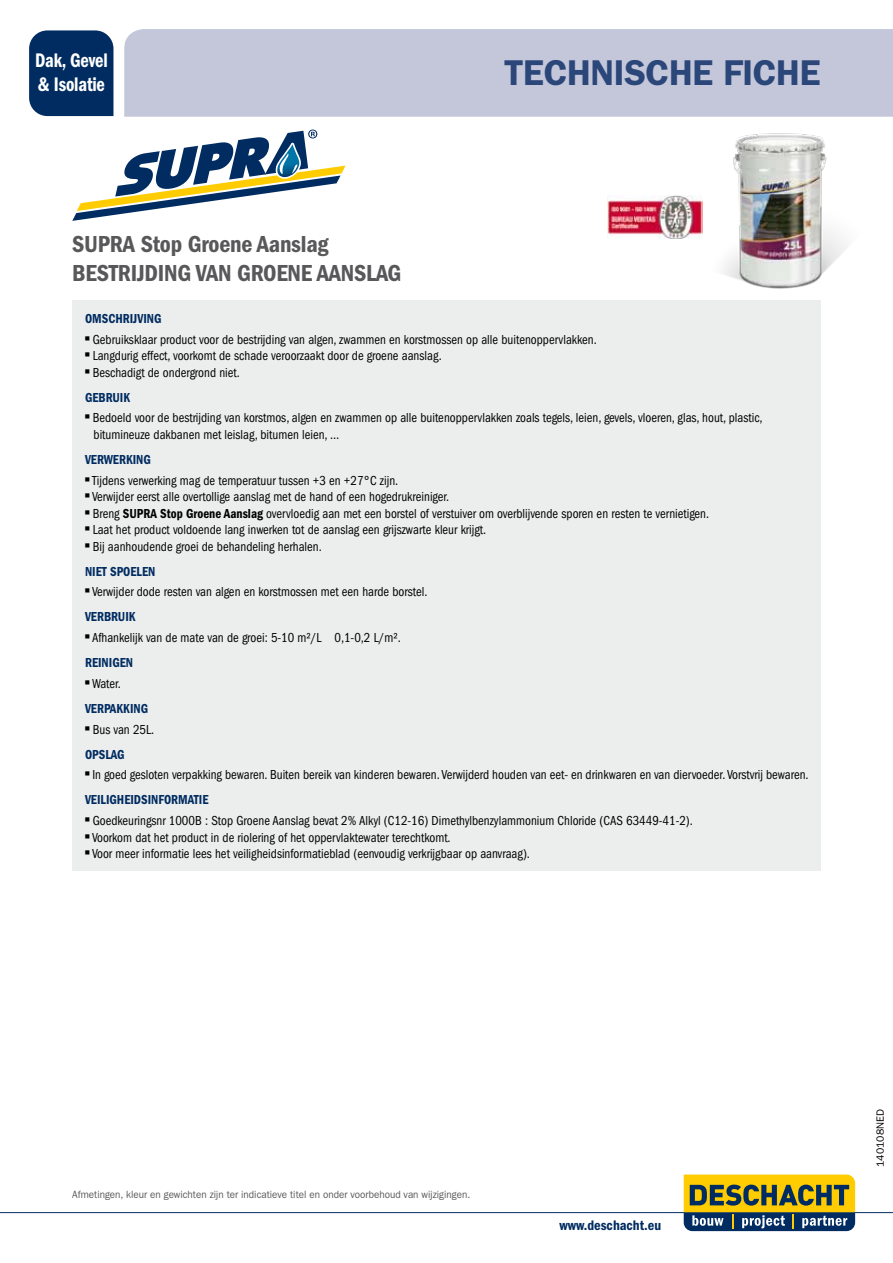
<style>
.page{position:relative;width:893px;height:1263px;background:#fff}
.page>*{position:absolute;margin:0;border:0;box-sizing:border-box;transform-origin:0 0}
.t1{font:600 36px "ITC Franklin Gothic Std";letter-spacing:-.01em;color:#2b4679}
.t2{font:24px/28.8px "ITC Franklin Gothic Std Dm Cd";letter-spacing:-.01em;color:#58585a}
.t3{font:20.4px/24.5px "ITC Franklin Gothic Std Dm Cd";letter-spacing:-.01em;color:#fff;scale:.9 1}
.t4{font:14.25px "ITC Franklin Gothic Std Dm Cd";color:#002c61}
.t5{font:condensed 13.5px/16.5px "ITC Franklin Gothic Std";color:#000;scale:.95 1}
.t6{font:13.5px "ITC Franklin Gothic Std Dm Cd";color:#002c61;scale:.95 1}
.t7{font:10.5px "ITC Franklin Gothic Std";color:#58585a;scale:.94 1}
.t8{font:10.5px "ITC Franklin Gothic Std";color:#000}
.s1{font-family:"Universal Std Newswith Comm Pi";font-stretch:normal;font-size:16.5px}
.s2{font-family:"ITC Franklin Gothic Std Dm Cd";font-stretch:normal}
</style>
<div class="page">
<svg style="left:72px;top:130px;width:274px;height:91px"></svg>
<div style="left:124px;top:29px;width:769px;height:88px;background:#c4c7da"></div>
<div style="left:29px;top:30px;width:84px;height:86px;background:#002c61"></div>
<hr style="left:0;top:1212px;width:893px;height:1px;background:#002c61">
<svg style="left:684px;top:1174px;width:171px;height:57px;background:#8b873e"></svg>
<img style="left:607px;top:195px;width:83px;height:43px">
<div style="left:72px;top:301px;width:749px;height:570px;background:#eceded"></div>
<img style="left:690px;top:133px;width:157px;height:168px">
<h3 class="t3" style="left:35px;top:48px;width:82px">Dak, Gevel &amp; Isolatie</h3>
<h1 class="t1" style="left:504px;top:52px;width:318px">TECHNISCHE FICHE</h1>
<h2 class="t2" style="left:72px;top:230px;width:331px">SUPRA Stop Groene Aanslag<br>BESTRIJDING VAN GROENE AANSLAG</h2>
<p class="t6" style="left:85px;top:311px;width:82px">OMSCHRIJVING</p>
<p class="t5" style="left:85px;top:331px;width:540px"><span class="s1">▪</span> Gebruiksklaar product voor de bestrijding van algen, zwammen en korstmossen op alle buitenoppervlakken.</p>
<p class="t5" style="left:85px;top:348px;width:377px"><span class="s1">▪</span> Langdurig effect, voorkomt de schade veroorzaakt door de groene aanslag.</p>
<p class="t5" style="left:85px;top:364px;width:164px"><span class="s1">▪</span> Beschadigt de ondergrond niet.</p>
<p class="t6" style="left:85px;top:389px;width:49px">GEBRUIK</p>
<p class="t5" style="left:94px;top:410px;width:706px;text-indent:-9px"><span class="s1">▪</span> Bedoeld voor de bestrijding van korstmos, algen en zwammen op alle buitenoppervlakken zoals tegels, leien, gevels, vloeren, glas, hout, plastic, bitumineuze dakbanen met leislag, bitumen leien, …</p>
<p class="t6" style="left:85px;top:452px;width:71px">VERWERKING</p>
<p class="t5" style="left:85px;top:472px;width:331px"><span class="s1">▪</span> Tijdens verwerking mag de temperatuur tussen +3 en +27°C zijn.</p>
<p class="t5" style="left:85px;top:489px;width:385px"><span class="s1">▪</span> Verwijder eerst alle overtollige aanslag met de hand of een hogedrukreiniger.</p>
<p class="t5" style="left:85px;top:505px;width:659px"><span class="s1">▪</span> Breng <span class="s2">SUPRA Stop Groene Aanslag</span> overvloedig aan met een borstel of verstuiver om overblijvende sporen en resten te vernietigen.</p>
<p class="t5" style="left:85px;top:522px;width:424px"><span class="s1">▪</span> Laat het product voldoende lang inwerken tot de aanslag een grijszwarte kleur krijgt.</p>
<p class="t5" style="left:85px;top:538px;width:251px"><span class="s1">▪</span> Bij aanhoudende groei de behandeling herhalen.</p>
<p class="t6" style="left:85px;top:563px;width:76px">NIET SPOELEN</p>
<p class="t5" style="left:85px;top:584px;width:362px"><span class="s1">▪</span> Verwijder dode resten van algen en korstmossen met een harde borstel.</p>
<p class="t6" style="left:85px;top:609px;width:55px">VERBRUIK</p>
<p class="t5" style="left:85px;top:630px;width:334px"><span class="s1">▪</span> Afhankelijk van de mate van de groei: 5-10 m2/L 0,1-0,2 L/m2.</p>
<p class="t6" style="left:85px;top:655px;width:52px">REINIGEN</p>
<p class="t5" style="left:85px;top:675px;width:39px"><span class="s1">▪</span> Water.</p>
<p class="t6" style="left:85px;top:701px;width:68px">VERPAKKING</p>
<p class="t5" style="left:85px;top:721px;width:74px"><span class="s1">▪</span> Bus van 25L.</p>
<p class="t6" style="left:85px;top:746px;width:43px">OPSLAG</p>
<p class="t5" style="left:85px;top:767px;width:763px"><span class="s1">▪</span> In goed gesloten verpakking bewaren. Buiten bereik van kinderen bewaren. Verwijderd houden van eet- en drinkwaren en van diervoeder. Vorstvrij bewaren.</p>
<p class="t6" style="left:85px;top:792px;width:132px">VEILIGHEIDSINFORMATIE</p>
<p class="t5" style="left:85px;top:813px;width:641px"><span class="s1">▪</span> Goedkeuringsnr 1000B : Stop Groene Aanslag bevat 2% Alkyl (C12-16) Dimethylbenzylammonium Chloride (CAS 63449-41-2).</p>
<p class="t5" style="left:85px;top:829px;width:386px"><span class="s1">▪</span> Voorkom dat het product in de riolering of het oppervlaktewater terechtkomt.</p>
<p class="t5" style="left:85px;top:846px;width:470px"><span class="s1">▪</span> Voor meer informatie lees het veiligheidsinformatieblad (eenvoudig verkrijgbaar op aanvraag).</p>
<p class="t7" style="left:72px;top:1188px;width:425px">Afmetingen, kleur en gewichten zijn ter indicatieve titel en onder voorbehoud van wijzigingen.</p>
<p class="t4" style="left:560px;top:1216px;width:103px">www.deschacht.eu</p>
<p class="t8" style="left:874px;top:1167px;width:59px;rotate:-90deg">140108NED</p>
</div>
